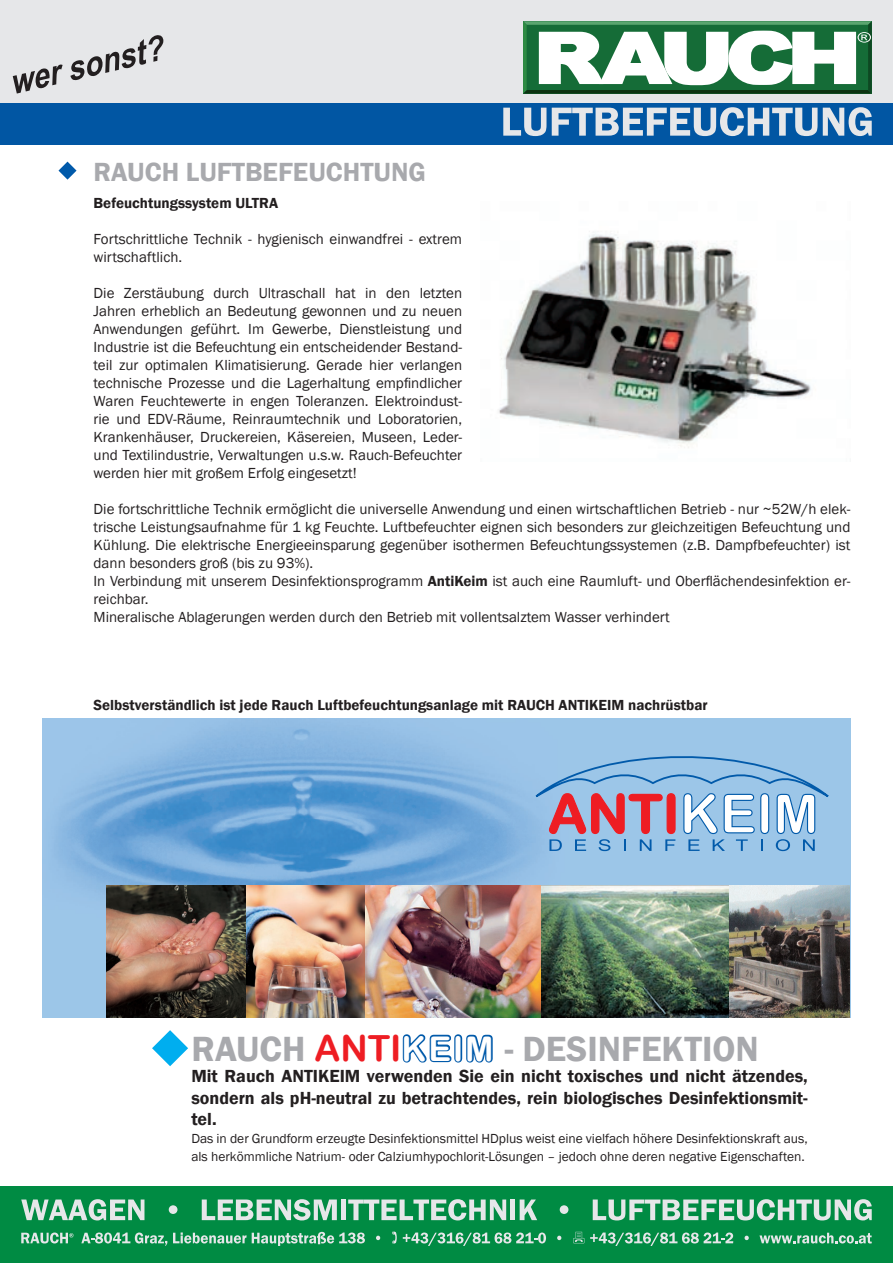
<style>
.page{position:relative;width:893px;height:1263px;background:#fff}
.page>*{position:absolute;margin:0;border:0;box-sizing:border-box;transform-origin:0 0}
.t1{font:600 36px "Franklin Gothic";color:#a8a9ad}
.t2{font:600 27px "Franklin Gothic";color:#a8a9ad}
.t3{font:600 18px/21.6px "Franklin Gothic";color:#231f20;text-align:justify}
.t4{font:15px/18px "Franklin Gothic";color:#231f20}
.t5{font:600 15px "Franklin Gothic";color:#231f20}
.t6{font:13.5px/18px "Franklin Gothic";color:#231f20}
.s1{font-weight:600}
.s2{font-family:"Arial Rounded MT Bold";font-weight:400;color:#ee1d23}
.s3{font-family:"Arial Rounded MT Bold";font-weight:400;font-size:34.05px;color:#fff}
</style>
<div class="page">
<div style="left:0;top:102px;width:893px;height:43px;background:#0156a3"></div>
<div style="left:0;top:0;width:893px;height:102px;background:#e6e7e9"></div>
<svg style="left:523px;top:21px;width:349px;height:73px;background:#87b196"></svg>
<div style="left:0;top:1186px;width:893px;height:77px;background:#008b43"></div>
<svg style="left:13px;top:64px;width:50px;height:30px"></svg>
<svg style="left:70px;top:35px;width:93px;height:45px"></svg>
<svg style="left:21px;top:1232px;width:52px;height:11px"></svg>
<svg style="left:81px;top:1232px;width:86px;height:14px"></svg>
<svg style="left:173px;top:1232px;width:73px;height:11px"></svg>
<svg style="left:252px;top:1232px;width:113px;height:14px"></svg>
<svg style="left:376px;top:1236px;width:4px;height:4px"></svg>
<svg style="left:392px;top:1231px;width:5px;height:12px"></svg>
<svg style="left:403px;top:1232px;width:143px;height:14px"></svg>
<svg style="left:557px;top:1236px;width:4px;height:4px"></svg>
<svg style="left:573px;top:1232px;width:11px;height:11px"></svg>
<svg style="left:590px;top:1232px;width:143px;height:14px"></svg>
<svg style="left:745px;top:1236px;width:4px;height:4px"></svg>
<svg style="left:759px;top:1233px;width:113px;height:10px"></svg>
<svg style="left:21px;top:1199px;width:123px;height:21px"></svg>
<svg style="left:169px;top:1205px;width:8px;height:9px"></svg>
<svg style="left:202px;top:1199px;width:135px;height:21px"></svg>
<div style="left:341px;top:1199px;width:5px;height:21px;background:#e6e7e9"></div>
<svg style="left:348px;top:1199px;width:158px;height:21px"></svg>
<div style="left:510px;top:1199px;width:5px;height:21px;background:#e6e7e9"></div>
<svg style="left:520px;top:1199px;width:17px;height:21px"></svg>
<svg style="left:560px;top:1205px;width:8px;height:9px"></svg>
<svg style="left:593px;top:1199px;width:279px;height:21px"></svg>
<svg style="left:503px;top:108px;width:43px;height:28px"></svg>
<svg style="left:552px;top:107px;width:265px;height:29px"></svg>
<svg style="left:823px;top:107px;width:49px;height:29px"></svg>
<svg style="left:58px;top:162px;width:19px;height:18px"></svg>
<img style="left:499px;top:232px;width:312px;height:216px">
<img style="left:43px;top:719px;width:807px;height:298px">
<svg style="left:400px;top:1017px;width:95px;height:46px"></svg>
<svg style="left:152px;top:1030px;width:36px;height:36px"></svg>
<svg style="left:535px;top:756px;width:295px;height:95px;background:#9cb0d2"></svg>
<img style="left:106px;top:885px;width:744px;height:132px">
<h2 class="t2" style="left:94px;top:155px;width:334px">RAUCH LUFTBEFEUCHTUNG</h2>
<p class="t5" style="left:94px;top:194px;width:186px">Befeuchtungssystem ULTRA</p>
<p class="t4" style="left:94px;top:231px;width:370px">Fortschrittliche Technik - hygienisch einwandfrei - extrem wirtschaftlich.</p>
<p class="t4" style="left:94px;top:285px;width:370px;text-align:justify">Die Zerstäubung durch Ultraschall hat in den letzten Jahren erheblich an Bedeutung gewonnen und zu neuen Anwendungen geführt. Im Gewerbe, Dienstleistung und Industrie ist die Befeuchtung ein entscheidender Bestand&shy;teil zur optimalen Klimatisierung. Gerade hier verlangen technische Prozesse und die Lagerhaltung empfindlicher Waren Feuchtewerte in engen Toleranzen. Elektroindust&shy;rie und EDV-Räume, Reinraumtechnik und Loboratorien, Krankenhäuser, Druckereien, Käsereien, Museen, Leder&shy;und Textilindustrie, Verwaltungen u.s.w. Rauch-Befeuchter werden hier mit großem Erfolg eingesetzt!</p>
<p class="t4" style="left:94px;top:501px;width:758px">Die fortschrittliche Technik ermöglicht die universelle Anwendung und einen wirtschaftlichen Betrieb - nur ~52W/h elek&shy;trische Leistungsaufnahme für 1 kg Feuchte. Luftbefeuchter eignen sich besonders zur gleichzeitigen Befeuchtung und Kühlung. Die elektrische Energieeinsparung gegenüber isothermen Befeuchtungssystemen (z.B. Dampfbefeuchter) ist dann besonders groß (bis zu 93%).<br>In Verbindung mit unserem Desinfektionsprogramm <span class="s1">AntiKeim</span> ist auch eine Raumluft- und Oberflächendesinfektion er&shy;reichbar.<br>Mineralische Ablagerungen werden durch den Betrieb mit vollentsalztem Wasser verhindert</p>
<p class="t5" style="left:94px;top:696px;width:616px">Selbstverständlich ist jede Rauch Luftbefeuchtungsanlage mit RAUCH ANTIKEIM nachrüstbar</p>
<h1 class="t1" style="left:191px;top:1026px;width:569px">RAUCH <span class="s2">ANTI</span><span class="s3">KEIM</span> - DESINFEKTION</h1>
<p class="t3" style="left:191px;top:1066px;width:618px">Mit Rauch ANTIKEIM verwenden Sie ein nicht toxisches und nicht ätzendes, sondern als pH-neutral zu betrachtendes, rein biologisches Desinfektionsmit&shy;tel.</p>
<p class="t6" style="left:191px;top:1130px;width:618px">Das in der Grundform erzeugte Desinfektionsmittel HDplus weist eine vielfach höhere Desinfektionskraft aus, als herkömmliche Natrium- oder Calziumhypochlorit-Lösungen – jedoch ohne deren negative Eigenschaften.</p>
</div>
